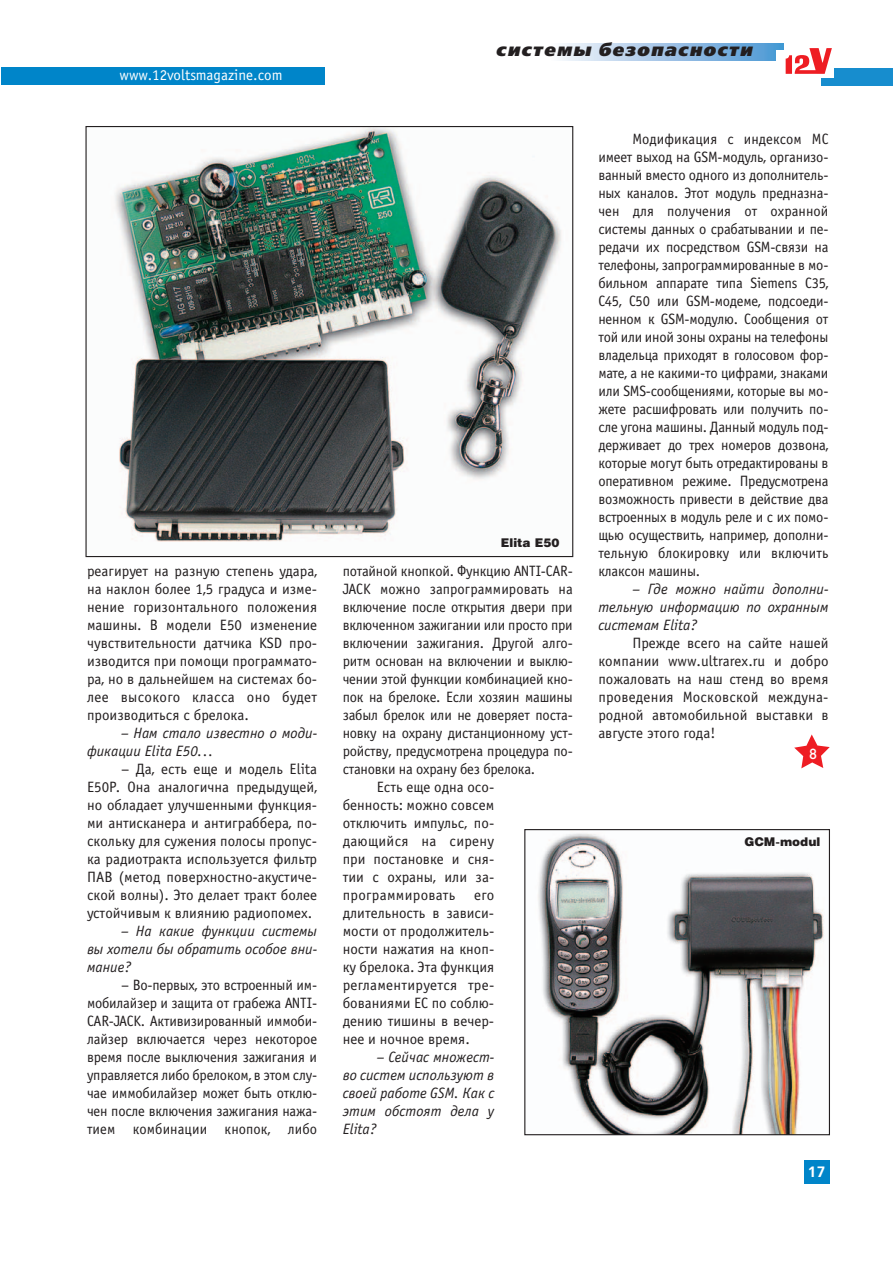
<style>
.page{position:relative;width:893px;height:1263px;background:#fff}
.page>*{position:absolute;margin:0;border:0;box-sizing:border-box;transform-origin:0 0}
.t1{font:italic 18px "Free Set Black C";letter-spacing:.075em;color:#231f20}
.t2{font:15px/18px "Officina Sans C";color:#231f20;text-align:justify}
.t3{font:italic 15px/18px "Officina Sans C";color:#231f20;text-align:justify}
.t4{font:15px "Officina Sans C";letter-spacing:.02em;color:#231f20}
.t5{font:15px "Officina Sans C";color:#fff}
.t6{font:700 15px "Free Set C";color:#fff}
.t7{font:14.55px "Futura Futuris C";color:#fff}
.t8{font:900 12px "Helios";color:#231f20}
</style>
<div class="page">
<div style="left:804px;top:1160px;width:26px;height:23px;background:#0085c9"></div>
<div style="left:1px;top:67px;width:323px;height:17px;background:#0085c9"></div>
<div style="left:551px;top:43px;width:232px;height:17px;background:linear-gradient(to right,#fbf8fc,#4894d2)"></div>
<div style="left:821px;top:69px;width:71px;height:17px;background:#178dce"></div>
<div style="left:775px;top:50px;width:58px;height:27px;background:#fff"></div>
<svg style="left:785px;top:48px;width:46px;height:26px"></svg>
<img style="left:115px;top:128px;width:447px;height:414px">
<img style="left:538px;top:833px;width:286px;height:300px">
<div style="left:524px;top:829px;width:306px;height:306px;border:1px solid #231f20"></div>
<svg style="left:794px;top:734px;width:35px;height:34px"></svg>
<p class="t5" style="left:119px;top:70px;width:164px">www.12voltsmagazine.com</p>
<p class="t2" style="left:87px;top:563px;width:232px">реагирует на разную степень удара, на наклон более 1,5 градуса и изме&shy;нение горизонтального положения машины. В модели Е50 изменение чувствительности датчика KSD про&shy;изводится при помощи программато&shy;ра, но в дальнейшем на системах бо&shy;лее высокого класса оно будет производиться с брелока.</p>
<p class="t3" style="left:87px;top:725px;width:232px;text-indent:34px">– Нам стало известно о моди&shy;фикации Elita E50...</p>
<p class="t2" style="left:87px;top:761px;width:232px;text-indent:34px">– Да, есть еще и модель Elita E50P. Она аналогична предыдущей, но обладает улучшенными функция&shy;ми антисканера и антиграббера, по&shy;скольку для сужения полосы пропус&shy;ка радиотракта используется фильтр ПАВ (метод поверхностно-акустиче&shy;ской волны). Это делает тракт более устойчивым к влиянию радиопомех.</p>
<p class="t3" style="left:87px;top:923px;width:232px;text-indent:34px">– На какие функции системы вы хотели бы обратить особое вни&shy;мание?</p>
<p class="t2" style="left:87px;top:977px;width:232px;text-indent:34px">– Во-первых, это встроенный им&shy;мобилайзер и защита от грабежа ANTI-CAR-JACK. Активизированный иммоби&shy;лайзер включается через некоторое время после выключения зажигания и управляется либо брелоком, в этом слу&shy;чае иммобилайзер может быть отклю&shy;чен после включения зажигания нажа&shy;тием комбинации кнопок, либо</p>
<p class="t1" style="left:495px;top:42px;width:258px">системы безопасности</p>
<p class="t8" style="left:501px;top:538px;width:60px">Elita E50</p>
<p class="t2" style="left:342px;top:563px;width:232px">потайной кнопкой. Функцию ANTI-CAR-</p>
<p class="t2" style="left:342px;top:581px;width:232px">JACK можно запрограммировать на</p>
<p class="t2" style="left:342px;top:599px;width:232px">включение после открытия двери при</p>
<p class="t2" style="left:342px;top:617px;width:232px">включенном зажигании или просто при</p>
<p class="t2" style="left:342px;top:635px;width:232px">включении зажигания. Другой алго-</p>
<p class="t2" style="left:342px;top:653px;width:232px">ритм основан на включении и выклю-</p>
<p class="t2" style="left:342px;top:671px;width:232px">чении этой функции комбинацией кно-</p>
<p class="t2" style="left:342px;top:689px;width:232px">пок на брелоке. Если хозяин машины</p>
<p class="t2" style="left:342px;top:707px;width:232px">забыл брелок или не доверяет поста-</p>
<p class="t2" style="left:342px;top:725px;width:232px">новку на охрану дистанционному уст-</p>
<p class="t2" style="left:342px;top:743px;width:232px">ройству, предусмотрена процедура по-</p>
<p class="t2" style="left:342px;top:761px;width:194px">становки на охрану без брелока.</p>
<p class="t2" style="left:377px;top:779px;width:119px">Есть еще одна осо-</p>
<p class="t2" style="left:342px;top:797px;width:153px">бенность: можно совсем</p>
<p class="t2" style="left:342px;top:815px;width:153px">отключить импульс, по-</p>
<p class="t4" style="left:342px;top:835px;width:153px">дающийся на сирену</p>
<p class="t2" style="left:342px;top:851px;width:153px">при постановке и сня-</p>
<p class="t2" style="left:342px;top:869px;width:153px">тии с охраны, или за-</p>
<p class="t4" style="left:342px;top:889px;width:153px">программировать его</p>
<p class="t2" style="left:342px;top:905px;width:153px">длительность в зависи-</p>
<p class="t2" style="left:342px;top:923px;width:153px">мости от продолжитель-</p>
<p class="t2" style="left:342px;top:941px;width:153px">ности нажатия на кноп-</p>
<p class="t2" style="left:342px;top:959px;width:153px">ку брелока. Эта функция</p>
<p class="t4" style="left:342px;top:979px;width:153px">регламентируется тре-</p>
<p class="t2" style="left:342px;top:995px;width:153px">бованиями ЕС по соблю-</p>
<p class="t2" style="left:342px;top:1013px;width:153px">дению тишины в вечер-</p>
<p class="t2" style="left:342px;top:1031px;width:129px">нее и ночное время.</p>
<p class="t3" style="left:342px;top:1049px;width:153px;text-indent:34px">– Сейчас множест&shy;во систем используют в своей работе GSM. Как с этим обстоят дела у Elita?</p>
<p class="t2" style="left:598px;top:131px;width:232px;text-indent:34px">Модификация с индексом MC имеет выход на GSM-модуль, организо&shy;ванный вместо одного из дополнитель&shy;ных каналов. Этот модуль предназна&shy;чен для получения от охранной системы данных о срабатывании и пе&shy;редачи их посредством GSM-связи на телефоны, запрограммированные в мо&shy;бильном аппарате типа Siemens C35, C45, C50 или GSM-модеме, подсоеди&shy;ненном к GSM-модулю. Сообщения от той или иной зоны охраны на телефоны владельца приходят в голосовом фор&shy;мате, а не какими-то цифрами, знаками или SMS-сообщениями, которые вы мо&shy;жете расшифровать или получить по&shy;сле угона машины. Данный модуль под&shy;держивает до трех номеров дозвона, которые могут быть отредактированы в оперативном режиме. Предусмотрена возможность привести в действие два встроенных в модуль реле и с их помо&shy;щью осуществить, например, дополни&shy;тельную блокировку или включить клаксон машины.</p>
<p class="t3" style="left:598px;top:581px;width:232px;text-indent:34px">– Где можно найти дополни&shy;тельную информацию по охранным системам Elita?</p>
<p class="t2" style="left:598px;top:635px;width:232px;text-indent:34px">Прежде всего на сайте нашей компании www.ultrarex.ru и добро пожаловать на наш стенд во время проведения Московской междуна&shy;родной автомобильной выставки в августе этого года!</p>
<p class="t7" style="left:808px;top:748px;width:10px">8</p>
<p class="t8" style="left:744px;top:838px;width:77px">GCM-modul</p>
<p class="t6" style="left:807px;top:1166px;width:20px">17</p>
</div>
